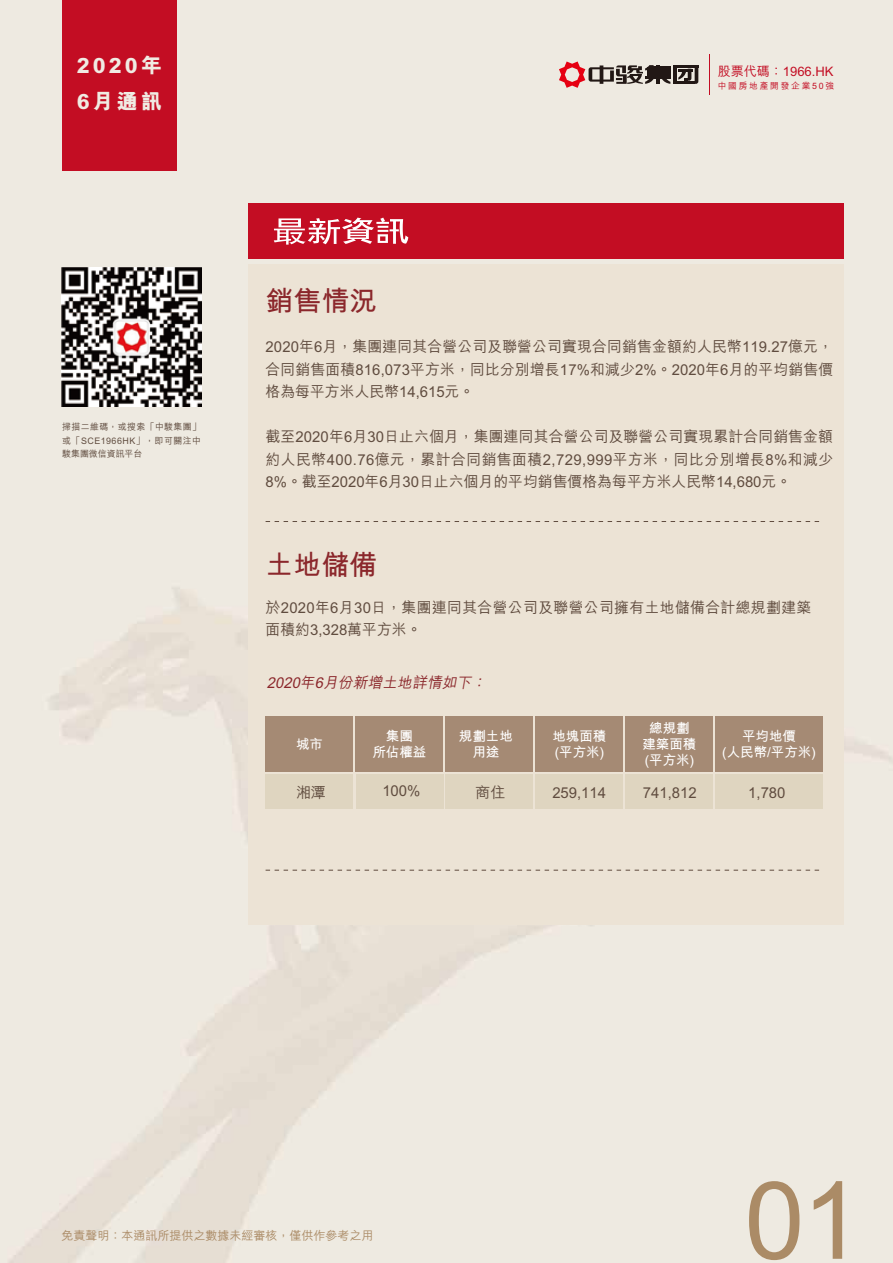
<style>
.page{position:relative;width:893px;height:1263px;background:#fff}
.page>*{position:absolute;margin:0;border:0;box-sizing:border-box;transform-origin:0 0}
.t1{font:108px "Arial";color:#ab8b66}
.t2{font:700 27.9px "M Hei HK";color:#8b272b}
.t3{font:800 21px/36px "M Hei HK";letter-spacing:.15em;color:#f0ebe3}
.t4{font:500 15px/22.5px "M Hei HK";color:#604c3f;text-align:justify}
.t5{font:500 15px/22.5px "M Hei HK";letter-spacing:.02em;color:#604c3f}
.t6{font:italic 500 15px "M Hei HK";color:#8b272b}
.t7{font:700 13.5px/16.2px "M Hei HK";color:#fff;text-align:center}
.t8{font:500 13.05px "M Hei HK";color:#c30d23}
.t9{font:500 12px "M Hei HK";color:#ab8b66}
.t10{font:500 9px/13.5px "M Hei HK";letter-spacing:.04em;color:#604c3f;text-align:justify}
.t11{font:500 8.7px "M Hei HK";letter-spacing:.2em;color:#c30d23}
</style>
<div class="page">
<img style="left:0;top:0;width:893px;height:1263px">
<div style="left:62px;top:0;width:114px;height:170px;background:#c30d23"></div>
<div style="left:248px;top:264px;width:595px;height:661px;background:#ece3d5"></div>
<img style="left:62px;top:267px;width:139px;height:139px">
<hr style="left:709px;top:55px;width:1px;height:40px;background:#c30d23">
<svg style="left:266px;top:521px;width:554px;height:1px"></svg>
<svg style="left:266px;top:870px;width:554px;height:1px"></svg>
<hr style="left:673px;top:65px;width:25px;height:2px;background:#221815">
<hr style="left:673px;top:82px;width:22px;height:2px;background:#221815">
<hr style="left:673px;top:69px;width:4px;height:15px;background:#221815">
<svg style="left:678px;top:67px;width:20px;height:17px"></svg>
<hr style="left:650px;top:66px;width:20px;height:2px;background:#221815">
<hr style="left:650px;top:69px;width:20px;height:2px;background:#221815">
<hr style="left:650px;top:71px;width:20px;height:2px;background:#221815">
<hr style="left:650px;top:74px;width:20px;height:2px;background:#221815">
<hr style="left:645px;top:77px;width:25px;height:2px;background:#221815">
<hr style="left:656px;top:65px;width:4px;height:19px;background:#221815">
<svg style="left:559px;top:61px;width:95px;height:27px;background:#b89692"></svg>
<svg style="left:662px;top:79px;width:8px;height:5px"></svg>
<div style="left:248px;top:203px;width:595px;height:56px;background:#c30d23"></div>
<svg style="left:274px;top:218px;width:134px;height:27px"></svg>
<div style="left:266px;top:716px;width:87px;height:56px;background:#a58a74"></div>
<div style="left:356px;top:716px;width:87px;height:56px;background:#a58a74"></div>
<div style="left:446px;top:716px;width:87px;height:56px;background:#a58a74"></div>
<div style="left:536px;top:716px;width:87px;height:56px;background:#a58a74"></div>
<div style="left:626px;top:716px;width:87px;height:56px;background:#a58a74"></div>
<div style="left:715px;top:716px;width:108px;height:56px;background:#a58a74"></div>
<div style="left:626px;top:775px;width:87px;height:34px;background:#dfd5c0"></div>
<div style="left:536px;top:775px;width:87px;height:34px;background:#dfd5c0"></div>
<div style="left:446px;top:775px;width:87px;height:34px;background:#dfd5c0"></div>
<div style="left:356px;top:775px;width:87px;height:34px;background:#dfd5c0"></div>
<div style="left:266px;top:775px;width:87px;height:34px;background:#dfd5c0"></div>
<div style="left:715px;top:775px;width:108px;height:34px;background:#dfd5c0"></div>
<h3 class="t3" style="left:77px;top:47px;width:87px">2020年<br>6月通訊</h3>
<p class="t8" style="left:718px;top:62px;width:117px">股票代碼：1966.HK</p>
<p class="t11" style="left:718px;top:79px;width:118px">中國房地產開發企業50強</p>
<p class="t10" style="left:62px;top:420px;width:140px">掃描二維碼，或搜索「中駿集團」或「SCE1966HK」，即可關注中駿集團微信資訊平台</p>
<h2 class="t2" style="left:266px;top:281px;width:113px">銷售情況</h2>
<p class="t4" style="left:266px;top:334px;width:569px">2020年6月，集團連同其合營公司及聯營公司實現合同銷售金額約人民幣119.27億元，合同銷售面積816,073平方米，同比分別增長17%和減少2%。2020年6月的平均銷售價格為每平方米人民幣14,615元。</p>
<p class="t4" style="left:266px;top:424px;width:569px">截至2020年6月30日止六個月，集團連同其合營公司及聯營公司實現累計合同銷售金額約人民幣400.76億元，累計合同銷售面積2,729,999平方米，同比分別增長8%和減少8%。截至2020年6月30日止六個月的平均銷售價格為每平方米人民幣14,680元。</p>
<h2 class="t2" style="left:266px;top:544px;width:113px">土地儲備</h2>
<p class="t5" style="left:266px;top:595px;width:547px">於2020年6月30日，集團連同其合營公司及聯營公司擁有土地儲備合計總規劃建築面積約3,328萬平方米。</p>
<p class="t6" style="left:267px;top:671px;width:224px">2020年6月份新增土地詳情如下：</p>
<p class="t7" style="left:296px;top:735px;width:28px">城市</p>
<p class="t7" style="left:372px;top:726px;width:55px">集團<br>所佔權益</p>
<p class="t7" style="left:459px;top:726px;width:55px">規劃土地用途</p>
<p class="t7" style="left:552px;top:726px;width:55px;text-align:left">地塊面積(平方米)</p>
<p class="t7" style="left:642px;top:718px;width:55px">總規劃建築面積(平方米)</p>
<p class="t7" style="left:722px;top:726px;width:95px">平均地價<br>(人民幣/平方米)</p>
<p class="t4" style="left:296px;top:780px;width:31px">湘潭</p>
<p class="t4" style="left:382px;top:778px;width:39px">100%</p>
<p class="t4" style="left:476px;top:780px;width:31px">商住</p>
<p class="t4" style="left:552px;top:780px;width:55px">259,114</p>
<p class="t4" style="left:643px;top:780px;width:55px">741,812</p>
<p class="t4" style="left:748px;top:780px;width:39px">1,780</p>
<p class="t9" style="left:62px;top:1227px;width:314px">免責聲明：本通訊所提供之數據未經審核，僅供作參考之用</p>
<h1 class="t1" style="left:745px;top:1146px;width:119px">01</h1>
</div>
